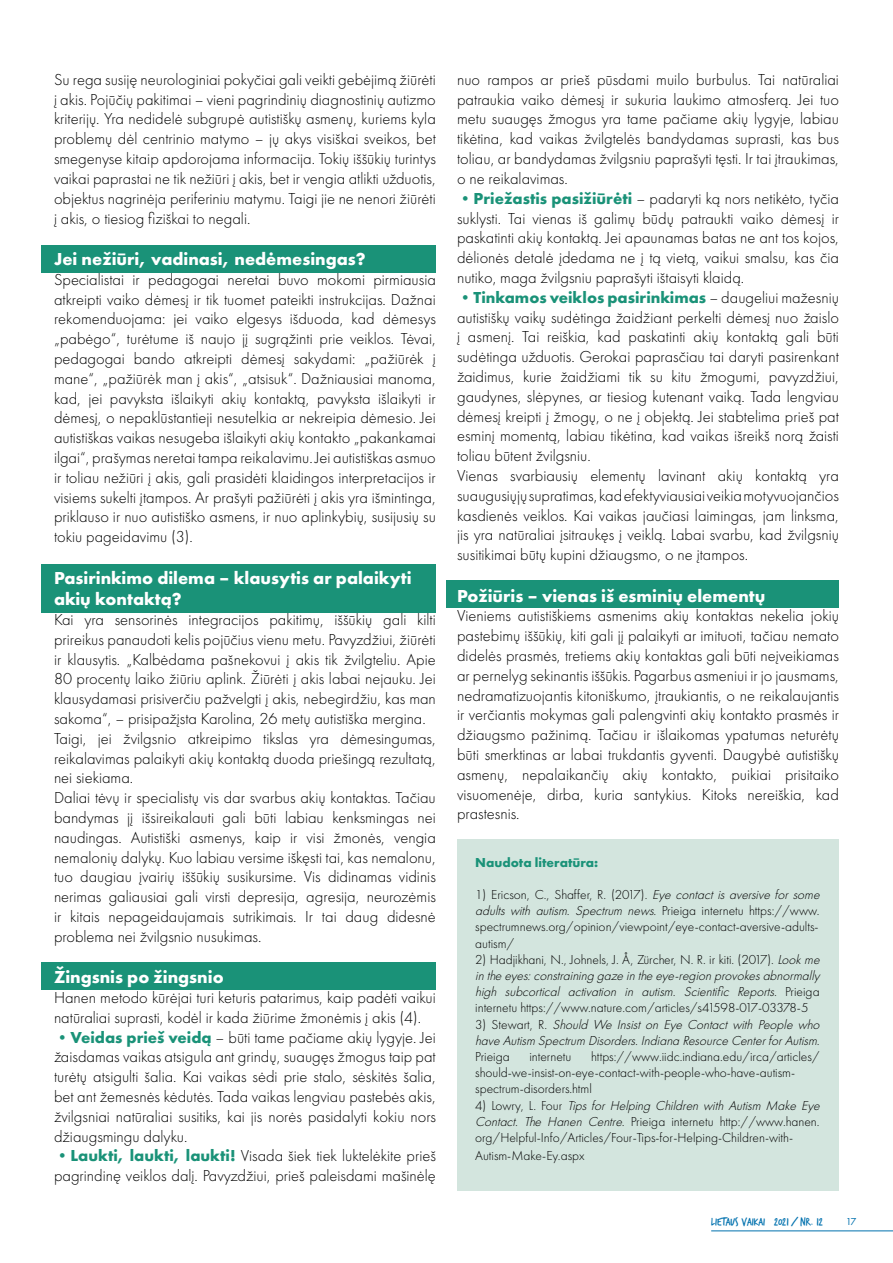
<style>
.page{position:relative;width:893px;height:1263px;background:#fff}
.page>*{position:absolute;margin:0;border:0;box-sizing:border-box;transform-origin:0 0}
.t1{font:700 18px/21.6px "Futura PT";color:#fff}
.t2{font:300 16.5px/19.8px "Futura PT";color:#000;text-align:justify}
.t3{font:300 13.5px/16.2px "Futura PT";color:#000}
.t4{font:italic 300 13.5px/16.2px "Futura PT";color:#000}
.t5{font:700 13.5px "Futura PT";color:#1a9278}
.t6{font:12px "Trash Hand";color:#0071ae}
.t7{font:10.5px "Futura PT";color:#0071ae}
.s1{font-weight:700;color:#1a9278}
.s2{font-style:italic}
.s3{font-style:normal}
</style>
<div class="page">
<hr style="left:711px;top:1230px;width:182px;height:1px;background:#0071ae">
<div style="left:446px;top:580px;width:393px;height:28px;background:#1a9278"></div>
<div style="left:41px;top:962px;width:395px;height:28px;background:#1a9278"></div>
<div style="left:41px;top:564px;width:395px;height:48px;background:#1a9278"></div>
<div style="left:41px;top:246px;width:395px;height:27px;background:#1a9278"></div>
<div style="left:457px;top:839px;width:382px;height:352px;background:#d3e5de"></div>
<p class="t2" style="left:54px;top:70px;width:383px">Su rega susiję neurologiniai pokyčiai gali veikti gebėjimą žiūrėti į akis. Pojūčių pakitimai – vieni pagrindinių diagnostinių autizmo kriterijų. Yra nedidelė subgrupė autistiškų asmenų, kuriems kyla problemų dėl centrinio matymo – jų akys visiškai sveikos, bet smegenyse kitaip apdorojama informacija. Tokių iššūkių turintys vaikai paprastai ne tik nežiūri į akis, bet ir vengia atlikti užduotis, objektus nagrinėja periferiniu matymu. Taigi jie ne nenori žiūrėti į akis, o tiesiog fiziškai to negali.</p>
<p class="t1" style="left:54px;top:248px;width:313px">Jei nežiūri, vadinasi, nedėmesingas?</p>
<p class="t2" style="left:54px;top:269px;width:383px">Specialistai ir pedagogai neretai buvo mokomi pirmiausia atkreipti vaiko dėmesį ir tik tuomet pateikti instrukcijas. Dažnai rekomenduojama: jei vaiko elgesys išduoda, kad dėmesys „pabėgo“, turėtume iš naujo jį sugrąžinti prie veiklos. Tėvai, pedagogai bando atkreipti dėmesį sakydami: „pažiūrėk į mane“, „pažiūrėk man į akis“, „atsisuk“. Dažniausiai manoma, kad, jei pavyksta išlaikyti akių kontaktą, pavyksta išlaikyti ir dėmesį, o nepaklūstantieji nesutelkia ar nekreipia dėmesio. Jei autistiškas vaikas nesugeba išlaikyti akių kontakto „pakankamai ilgai“, prašymas neretai tampa reikalavimu. Jei autistiškas asmuo ir toliau nežiūri į akis, gali prasidėti klaidingos interpretacijos ir visiems sukelti įtampos. Ar prašyti pažiūrėti į akis yra išmintinga, priklauso ir nuo autistiško asmens, ir nuo aplinkybių, susijusių su tokiu pageidavimu (3).</p>
<p class="t1" style="left:54px;top:566px;width:359px">Pasirinkimo dilema – klausytis ar palaikyti akių kontaktą?</p>
<p class="t2" style="left:54px;top:610px;width:383px;text-align:left">Kai yra sensorinės integracijos pakitimų, iššūkių gali kilti prireikus panaudoti kelis pojūčius vienu metu. Pavyzdžiui, žiūrėti ir klausytis. „Kalbėdama pašnekovui į akis tik žvilgteliu. Apie 80 procentų laiko žiūriu aplink. Žiūrėti į akis labai nejauku. Jei klausydamasi prisiverčiu pažvelgti į akis, nebegirdžiu, kas man sakoma“, – prisipažįsta Karolina, 26 metų autistiška mergina.<br>Taigi, jei žvilgsnio atkreipimo tikslas yra dėmesingumas, reikalavimas palaikyti akių kontaktą duoda priešingą rezultatą, nei siekiama.<br>Daliai tėvų ir specialistų vis dar svarbus akių kontaktas. Tačiau bandymas jį išsireikalauti gali būti labiau kenksmingas nei naudingas. Autistiški asmenys, kaip ir visi žmonės, vengia nemalonių dalykų. Kuo labiau versime iškęsti tai, kas nemalonu, tuo daugiau įvairių iššūkių susikursime. Vis didinamas vidinis nerimas galiausiai gali virsti depresija, agresija, neurozėmis ir kitais nepageidaujamais sutrikimais. Ir tai daug didesnė problema nei žvilgsnio nusukimas.</p>
<p class="t1" style="left:54px;top:966px;width:171px">Žingsnis po žingsnio</p>
<p class="t2" style="left:54px;top:988px;width:383px">Hanen metodo kūrėjai turi keturis patarimus, kaip padėti vaikui natūraliai suprasti, kodėl ir kada žiūrime žmonėmis į akis (4).</p>
<p class="t2" style="left:54px;top:1027px;width:383px"><span class="s1">•Veidas prieš veidą</span> – būti tame pačiame akių lygyje. Jei žaisdamas vaikas atsigula ant grindų, suaugęs žmogus taip pat turėtų atsigulti šalia. Kai vaikas sėdi prie stalo, sėskitės šalia, bet ant žemesnės kėdutės. Tada vaikas lengviau pastebės akis, žvilgsniai natūraliai susitiks, kai jis norės pasidalyti kokiu nors džiaugsmingu dalyku.</p>
<p class="t2" style="left:54px;top:1146px;width:383px"><span class="s1">•Laukti, laukti, laukti!</span> Visada šiek tiek luktelėkite prieš pagrindinę veiklos dalį. Pavyzdžiui, prieš paleisdami mašinėlę</p>
<p class="t2" style="left:457px;top:70px;width:383px">nuo rampos ar prieš pūsdami muilo burbulus. Tai natūraliai patraukia vaiko dėmesį ir sukuria laukimo atmosferą. Jei tuo metu suaugęs žmogus yra tame pačiame akių lygyje, labiau tikėtina, kad vaikas žvilgtelės bandydamas suprasti, kas bus toliau, ar bandydamas žvilgsniu paprašyti tęsti. Ir tai įtraukimas, o ne reikalavimas.</p>
<p class="t2" style="left:457px;top:188px;width:383px"><span class="s1">•Priežastis pasižiūrėti</span> – padaryti ką nors netikėto, tyčia suklysti. Tai vienas iš galimų būdų patraukti vaiko dėmesį ir paskatinti akių kontaktą. Jei apaunamas batas ne ant tos kojos, dėlionės detalė įdedama ne į tą vietą, vaikui smalsu, kas čia nutiko, maga žvilgsniu paprašyti ištaisyti klaidą.</p>
<p class="t2" style="left:457px;top:287px;width:383px;text-align:left"><span class="s1">•Tinkamos veiklos pasirinkimas</span> – daugeliui mažesnių autistiškų vaikų sudėtinga žaidžiant perkelti dėmesį nuo žaislo į asmenį. Tai reiškia, kad paskatinti akių kontaktą gali būti sudėtinga užduotis. Gerokai paprasčiau tai daryti pasirenkant žaidimus, kurie žaidžiami tik su kitu žmogumi, pavyzdžiui, gaudynes, slėpynes, ar tiesiog kutenant vaiką. Tada lengviau dėmesį kreipti į žmogų, o ne į objektą. Jei stabtelima prieš pat esminį momentą, labiau tikėtina, kad vaikas išreikš norą žaisti toliau būtent žvilgsniu.<br>Vienas svarbiausių elementų lavinant akių kontaktą yra suaugusiųjų supratimas, kad efektyviausiai veikia motyvuojančios kasdienės veiklos. Kai vaikas jaučiasi laimingas, jam linksma, jis yra natūraliai įsitraukęs į veiklą. Labai svarbu, kad žvilgsnių susitikimai būtų kupini džiaugsmo, o ne įtampos.</p>
<p class="t1" style="left:457px;top:584px;width:310px">Požiūris – vienas iš esminių elementų</p>
<p class="t2" style="left:457px;top:606px;width:383px">Vieniems autistiškiems asmenims akių kontaktas nekelia jokių pastebimų iššūkių, kiti gali jį palaikyti ar imituoti, tačiau nemato didelės prasmės, tretiems akių kontaktas gali būti neįveikiamas ar pernelyg sekinantis iššūkis. Pagarbus asmeniui ir jo jausmams, nedramatizuojantis kitoniškumo, įtraukiantis, o ne reikalaujantis ir verčiantis mokymas gali palengvinti akių kontakto prasmės ir džiaugsmo pažinimą. Tačiau ir išlaikomas ypatumas neturėtų būti smerktinas ar labai trukdantis gyventi. Daugybė autistiškų asmenų, nepalaikančių akių kontakto, puikiai prisitaiko visuomenėje, dirba, kuria santykius. Kitoks nereiškia, kad prastesnis.</p>
<p class="t5" style="left:475px;top:853px;width:125px">Naudota literatūra:</p>
<p class="t3" style="left:475px;top:886px;width:349px">1) Ericson, C., Shaffer, R. (2017). <span class="s2">Eye contact is aversive for some adults with autism. Spectrum news.</span> Prieiga internetu https://www. spectrumnews.org/opinion/viewpoint/eye-contact-aversive-adults&shy;autism/</p>
<p class="t4" style="left:475px;top:951px;width:349px"><span class="s3">2) Hadjikhani, N., Johnels, J. Å, Zürcher, N. R. ir kiti. (2017).</span> Lookme inthe eyes:constraining gaze inthe eye-regionprovokesabnormally high subcortical activation in autism. Scientific Reports. <span class="s3">P r i e i g a internetu https://www.nature.com/articles/s41598-017-03378-5<br>3 ) S t e w a r t , R .</span> Should We Insist on Eye Contact with People who have Autism Spectrum Disorders.Indiana Resource CenterforAutism.</p>
<p class="t3" style="left:475px;top:1048px;width:36px">Prieiga</p>
<p class="t3" style="left:529px;top:1048px;width:44px">internetu</p>
<p class="t3" style="left:475px;top:1048px;width:349px;text-indent:116px">https://www.iidc.indiana.edu/irca/articles/ should-we-insist-on-eye-contact-with-people-who-have-autism&shy;spectrum-disorders.html<br>4 ) L o w r y , L . F o u r <span class="s2">Tips for Helping Children with Autism Make Eye Contact. The Hanen Centre.</span> Prieiga internetu http://www.hanen. org/Helpful-Info/Articles/Four-Tips-for-Helping-Children-with-</p>
<p class="t3" style="left:475px;top:1147px;width:111px">Autism-Make-Ey.aspx</p>
<p class="t6" style="left:711px;top:1216px;width:113px">lietaus vaikai 2021 / Nr. 12</p>
<p class="t7" style="left:846px;top:1215px;width:12px">17</p>
</div>
